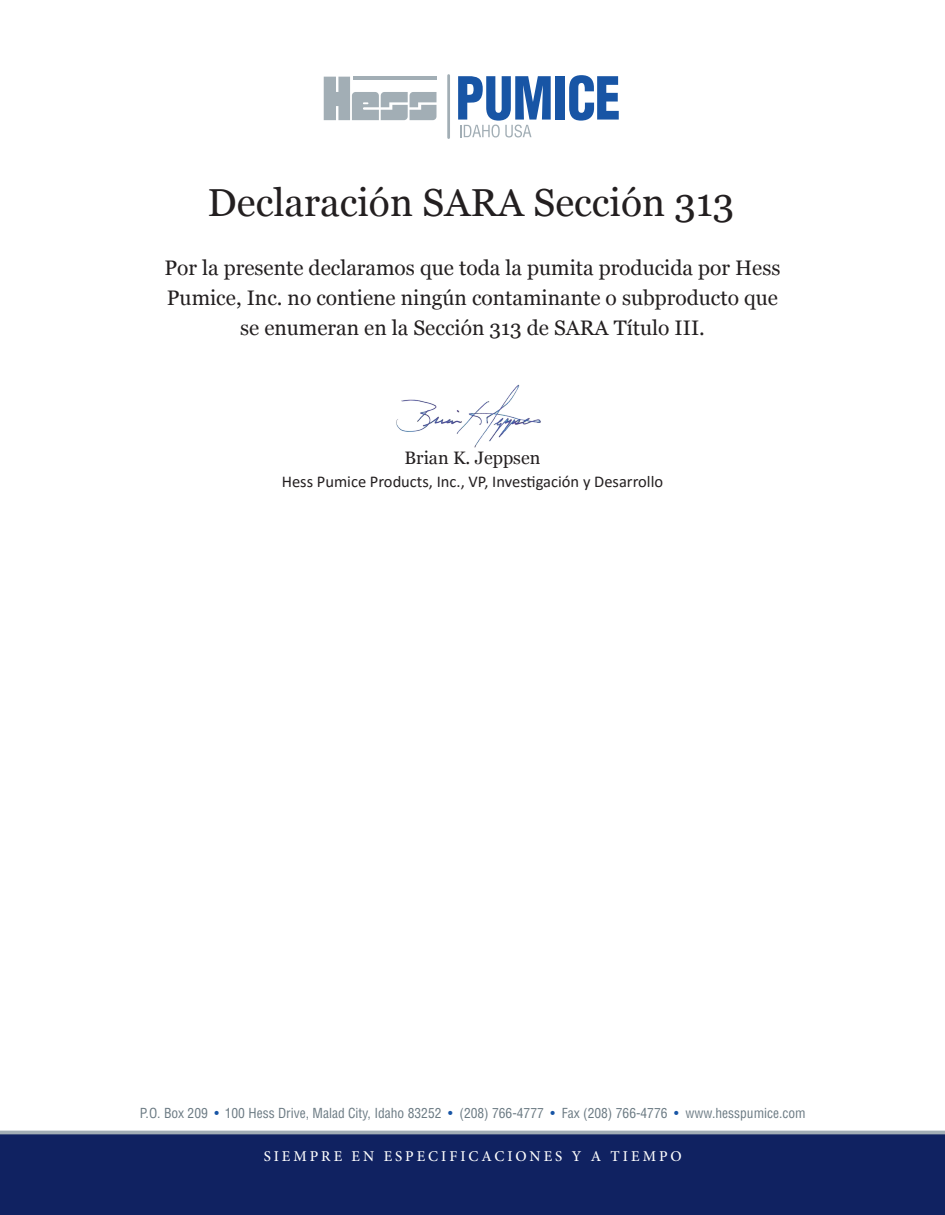
<style>
.page{position:relative;width:945px;height:1215px;background:#fff}
.page>*{position:absolute;margin:0;border:0;box-sizing:border-box;transform-origin:0 0}
.t1{font:39px "Georgia";color:#231f20}
.t2{font:21px/30px "Georgia";color:#231f20;text-align:center}
.t3{font:18px "Georgia";color:#231f20}
.t4{font:16.5px "Calibri";color:#231f20}
.t5{font:500 15px "Minion Pro";letter-spacing:.2em;color:#fff}
.t6{font:condensed 13.5px "Helvetica";color:#6b7a83}
.s1{color:#1855a5}
</style>
<div class="page">
<div style="left:556px;top:76px;width:9px;height:44px;background:#1855a5"></div>
<svg style="left:569px;top:75px;width:50px;height:46px"></svg>
<hr style="left:447px;top:76px;width:3px;height:62px;background:#a2aeb5">
<svg style="left:458px;top:76px;width:93px;height:61px"></svg>
<svg style="left:324px;top:77px;width:113px;height:43px"></svg>
<div style="left:0;top:1132px;width:945px;height:83px;background:#102261"></div>
<hr style="left:0;top:1131px;width:945px;height:3px;background:#a2aeb5">
<img style="left:396px;top:384px;width:145px;height:64px">
<h1 class="t1" style="left:208px;top:174px;width:528px">Declaración SARA Sección 313</h1>
<p class="t2" style="left:164px;top:252px;width:618px">Por la presente declaramos que toda la pumita producida por Hess<br>Pumice, Inc. no contiene ningún contaminante o subproducto que se enumeran en la Sección 313 de SARA Título III.</p>
<p class="t3" style="left:405px;top:445px;width:137px">Brian K. Jeppsen</p>
<p class="t4" style="left:282px;top:470px;width:383px">Hess Pumice Products, Inc., VP, Investigación y Desarrollo</p>
<p class="t6" style="left:140px;top:1104px;width:667px">P.O. Box 209 <span class="s1">•</span> 100 Hess Drive, Malad City, Idaho 83252 <span class="s1">•</span> (208) 766-4777 <span class="s1">•</span> Fax (208) 766-4776 <span class="s1">•</span> www.hesspumice.com</p>
<p class="t5" style="left:264px;top:1146px;width:420px">SIEMPRE EN ESPECIFICACIONES Y A TIEMPO</p>
</div>
